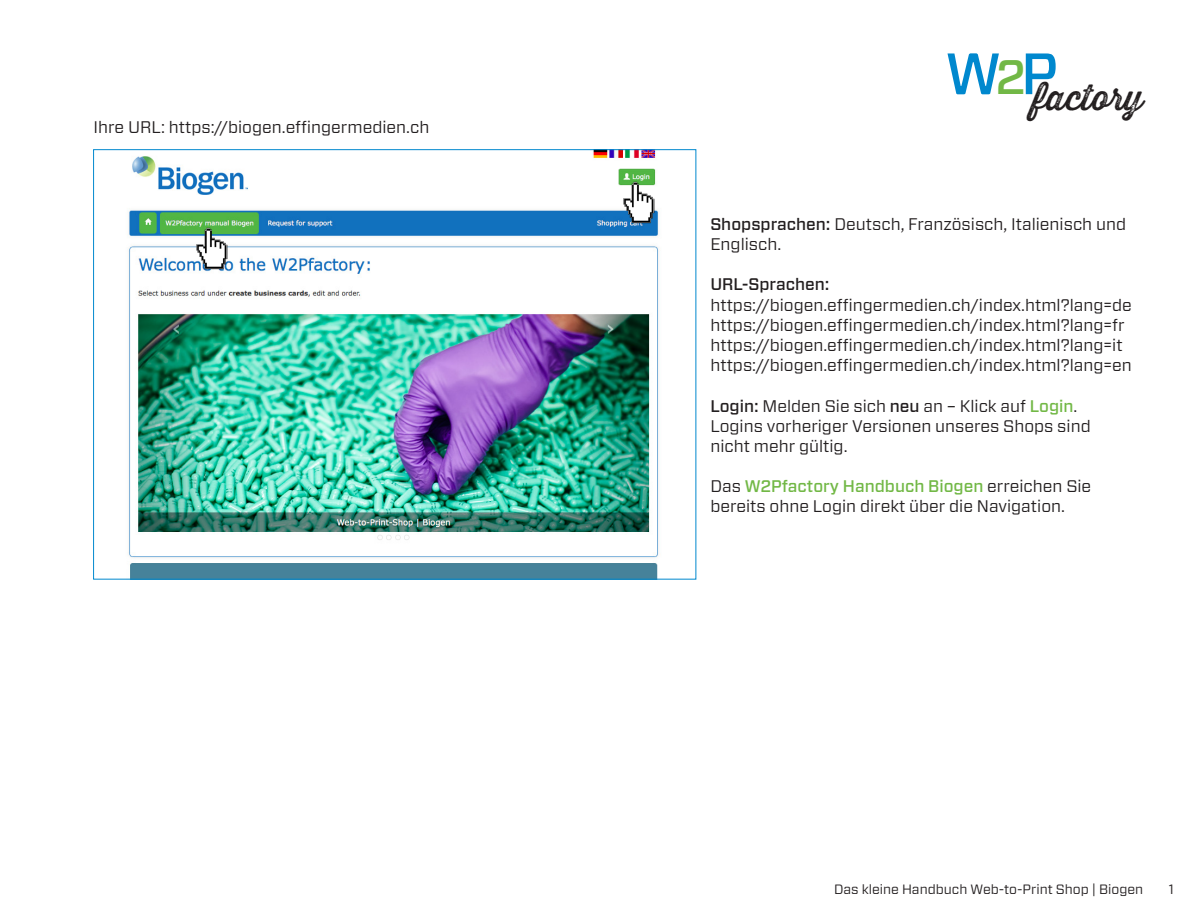
<style>
.page{position:relative;width:1191px;height:915px;background:#fff}
.page>*{position:absolute;margin:0;border:0;box-sizing:border-box;transform-origin:0 0}
.t1{font:35.55px "Thirsty Rough Reg Two";color:#231f20}
.t2{font:16.8px/20.1px "Forza";color:#231f20}
.t3{font:500 16.8px "Forza";color:#231f20}
.t4{font:13.5px "Forza";color:#231f20}
.s1{font-weight:500}
.s2{font-weight:500;color:#72b846}
</style>
<div class="page">
<img style="left:128px;top:151px;width:531px;height:426px">
<img style="left:621px;top:180px;width:36px;height:46px">
<img style="left:194px;top:226px;width:36px;height:46px">
<p class="t2" style="left:94px;top:116px;width:337px">Ihre URL: https://biogen.effingermedien.ch</p>
<h1 class="t1" style="left:945px;top:71px;width:199px"><sup>W</sup><sup>2</sup><sup>P</sup>factory</h1>
<p class="t2" style="left:710px;top:214px;width:417px"><span class="s1">Shopsprachen:</span> Deutsch, Französisch, Italienisch und<br>Englisch.</p>
<p class="t3" style="left:710px;top:273px;width:120px">URL-Sprachen:</p>
<p class="t2" style="left:710px;top:294px;width:423px">https://biogen.effingermedien.ch/index.html?lang=de https://biogen.effingermedien.ch/index.html?lang=fr https://biogen.effingermedien.ch/index.html?lang=it https://biogen.effingermedien.ch/index.html?lang=en</p>
<p class="t2" style="left:710px;top:395px;width:382px"><span class="s1">Login:</span> Melden Sie sich <span class="s1">neu</span> an – Klick auf <span class="s2">Login</span>.<br>Logins vorheriger Versionen unseres Shops sind nicht mehr gültig.</p>
<p class="t2" style="left:710px;top:476px;width:382px">Das <span class="s2">W2Pfactory Handbuch Biogen</span> erreichen Sie bereits ohne Login direkt über die Navigation.</p>
<p class="t4" style="left:834px;top:879px;width:311px">Das kleine Handbuch Web-to-Print Shop | Biogen</p>
<p class="t4" style="left:1168px;top:879px;width:7px">1</p>
</div>
